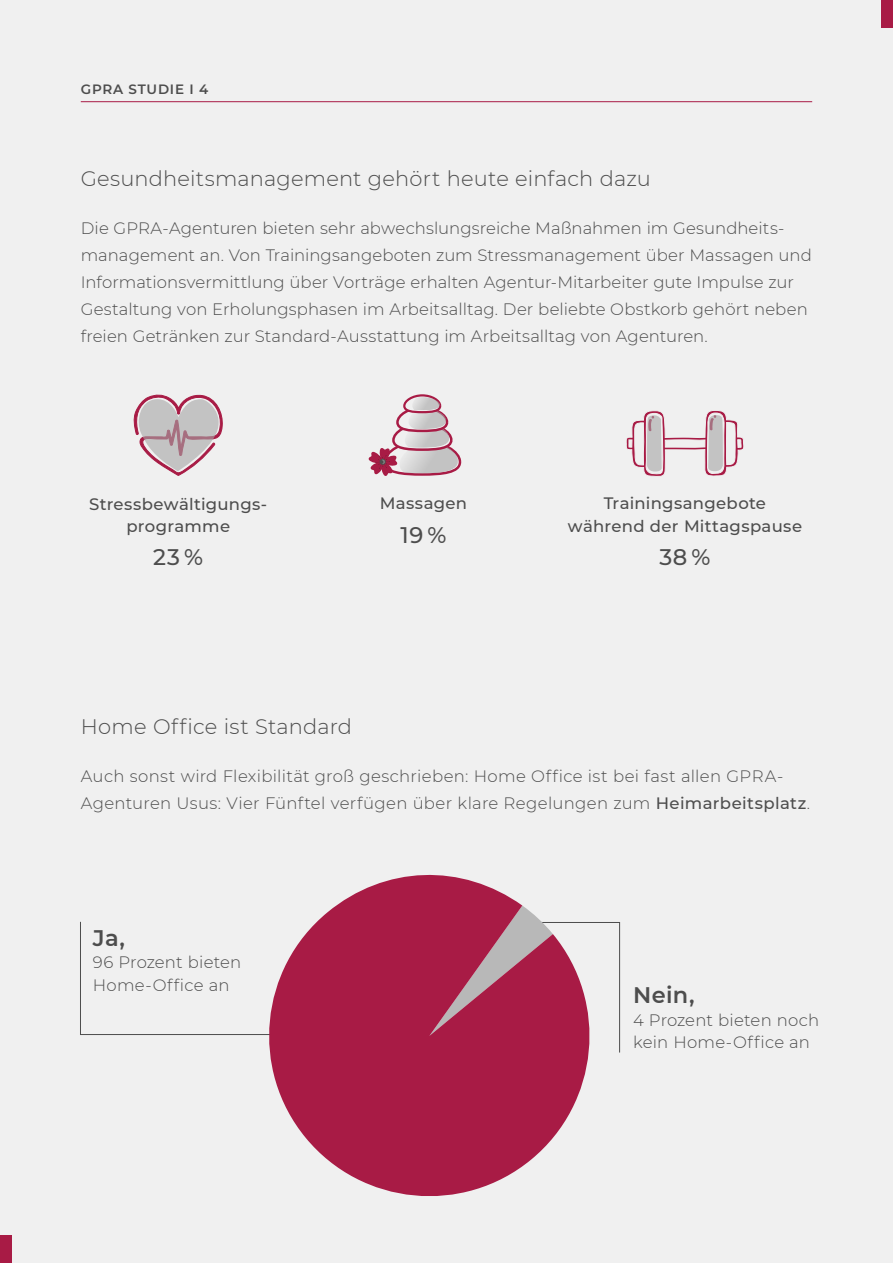
<style>
.page{position:relative;width:893px;height:1263px;background:#f0f0f0}
.page>*{position:absolute;margin:0;border:0;box-sizing:border-box;transform-origin:0 0}
.t1{font:500 22.5px "Montserrat";color:#4d4d4d}
.t2{font:600 22.5px "Montserrat";letter-spacing:.015em;color:#4d4d4d}
.t3{font:300 21px "Montserrat";letter-spacing:.01em;color:#4d4d4d}
.t4{font:300 16.5px/27px "Montserrat";letter-spacing:.005em;color:#4d4d4d}
.t5{font:500 16.5px/22.5px "Montserrat";letter-spacing:.02em;color:#4d4d4d;text-align:center}
.t6{font:600 13.5px "Montserrat";letter-spacing:.06em;color:#4d4d4d}
.s1{font-weight:500}
</style>
<div class="page">
<div style="left:882px;top:0;width:11px;height:28px;background:#a81b45"></div>
<div style="left:0;top:1235px;width:11px;height:28px;background:#a81b45"></div>
<hr style="left:81px;top:101px;width:731px;height:1px;background:#a81b45">
<svg style="left:626px;top:410px;width:118px;height:67px"></svg>
<svg style="left:133px;top:394px;width:90px;height:82px"></svg>
<svg style="left:368px;top:394px;width:94px;height:82px"></svg>
<svg style="left:80px;top:921px;width:169px;height:114px"></svg>
<svg style="left:609px;top:922px;width:11px;height:131px"></svg>
<svg style="left:249px;top:874px;width:360px;height:322px;fill:#a81b45"></svg>
<p class="t6" style="left:81px;top:79px;width:129px">GPRA STUDIE I 4</p>
<p class="t3" style="left:81px;top:164px;width:572px">Gesundheitsmanagement gehört heute einfach dazu</p>
<p class="t4" style="left:81px;top:215px;width:732px">Die GPRA-Agenturen bieten sehr abwechslungsreiche Maßnahmen im Gesundheits&shy;management an. Von Trainingsangeboten zum Stressmanagement über Massagen und Informationsvermittlung über Vorträge erhalten Agentur-Mitarbeiter gute Impulse zur Gestaltung von Erholungsphasen im Arbeitsalltag. Der beliebte Obstkorb gehört neben freien Getränken zur Standard-Ausstattung im Arbeitsalltag von Agenturen.</p>
<p class="t5" style="left:89px;top:492px;width:180px">Stressbewältigungs&shy;programme</p>
<h1 class="t1" style="left:153px;top:542px;width:52px">23 %</h1>
<p class="t5" style="left:380px;top:492px;width:89px">Massagen</p>
<h1 class="t1" style="left:400px;top:519px;width:47px">19 %</h1>
<p class="t5" style="left:568px;top:492px;width:236px">Trainingsangebote während der Mittagspause</p>
<h1 class="t1" style="left:659px;top:541px;width:53px">38 %</h1>
<p class="t3" style="left:81px;top:712px;width:273px">Home Office ist Standard</p>
<p class="t4" style="left:81px;top:762px;width:731px">Auch sonst wird Flexibilität groß geschrieben: Home Office ist bei fast allen GPRA-<br>Agenturen Usus: Vier Fünftel verfügen über klare Regelungen zum <span class="s1">Heimarbeitsplatz</span>.</p>
<h1 class="t2" style="left:93px;top:922px;width:34px">Ja,</h1>
<p class="t4" style="left:93px;top:951px;width:150px;line-height:22.5px">96 Prozent bieten<br>Home-Office an</p>
<h1 class="t2" style="left:633px;top:979px;width:63px">Nein,</h1>
<p class="t4" style="left:633px;top:1008px;width:188px;line-height:22.5px">4 Prozent bieten noch kein Home-Office an</p>
</div>
